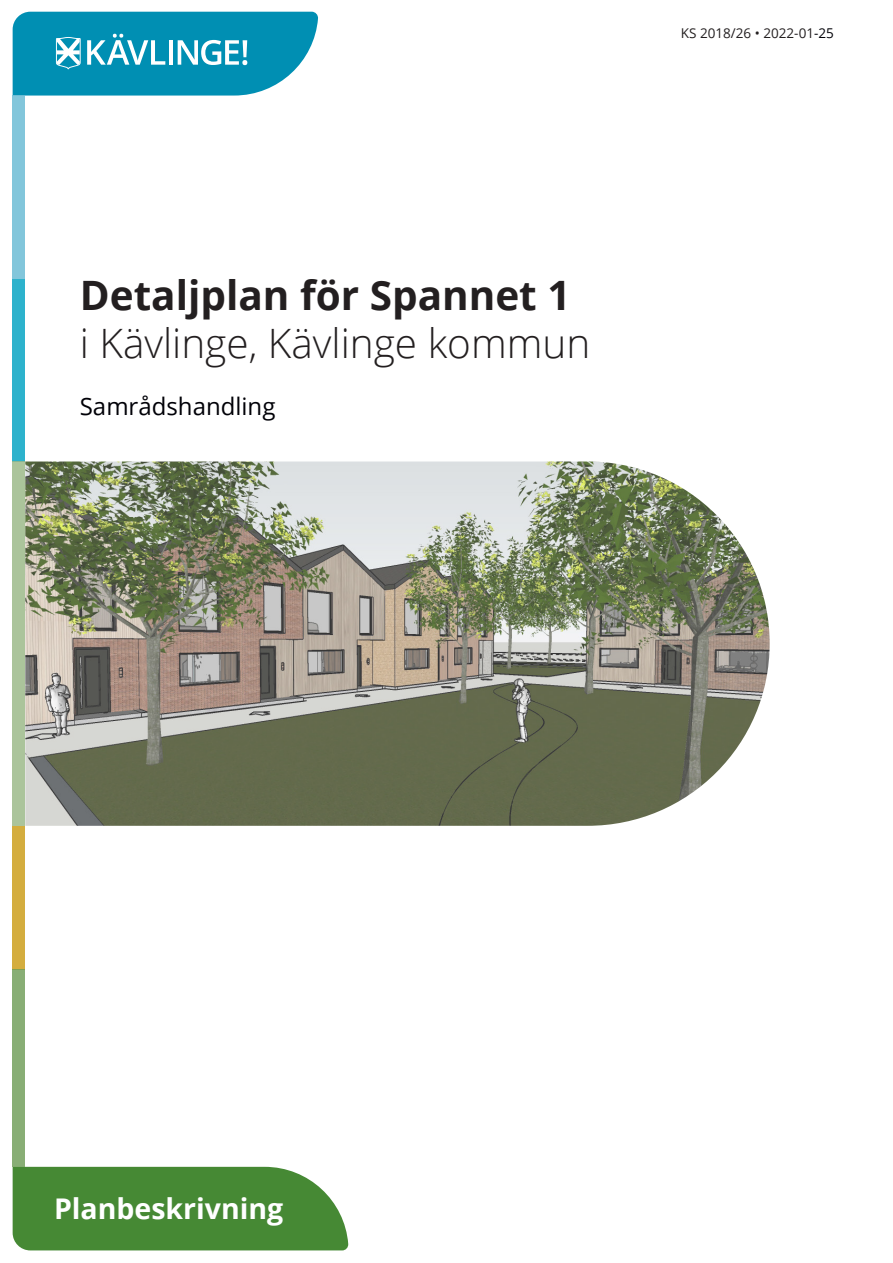
<style>
.page{position:relative;width:893px;height:1263px;background:#fff}
.page>*{position:absolute;margin:0;border:0;box-sizing:border-box;transform-origin:0 0}
.UNDERRUBRIK_FRAMSIDA{font:300 40.5px "Open Sans";color:#231f20}
.RUBRIK_FRAMSIDA_SVAR{font:700 40.5px "Open Sans";color:#231f20}
.PLANBESKRIVNING_OMSL{font:700 28.5px "Open Sans";color:#fff}
.HANDLINGSTYP_FRAMSID{font:24px "Open Sans";color:#000007}
.t1{font:13.5px "Open Sans";color:#231f20}
.s1{color:#000007}
</style>
<div class="page">
<div style="left:13px;top:1167px;width:335px;height:83px;background:#468934"></div>
<div style="left:13px;top:96px;width:12px;height:183px;background:#82c6db"></div>
<div style="left:13px;top:279px;width:12px;height:182px;background:#2db2cc"></div>
<div style="left:13px;top:826px;width:12px;height:143px;background:#d4ad3e"></div>
<img style="left:25px;top:461px;width:745px;height:365px">
<div style="left:13px;top:461px;width:12px;height:365px;background:#abc49b"></div>
<div style="left:13px;top:969px;width:12px;height:198px;background:#88ae75"></div>
<svg style="left:13px;top:12px;width:305px;height:84px;background:#259fbe"></svg>
<p class="t1" style="left:681px;top:24px;width:155px">KS 2018/26 • 2022-01<span class="s1">-25</span></p>
<p class="RUBRIK_FRAMSIDA_SVAR" style="left:80px;top:267px;width:492px">Detaljplan för Spannet 1</p>
<p class="UNDERRUBRIK_FRAMSIDA" style="left:80px;top:316px;width:512px">i Kävlinge, Kävlinge kommun</p>
<h2 class="HANDLINGSTYP_FRAMSID" style="left:80px;top:390px;width:197px">Samrådshandling</h2>
<h2 class="PLANBESKRIVNING_OMSL" style="left:54px;top:1188px;width:231px">Planbeskrivning</h2>
</div>
